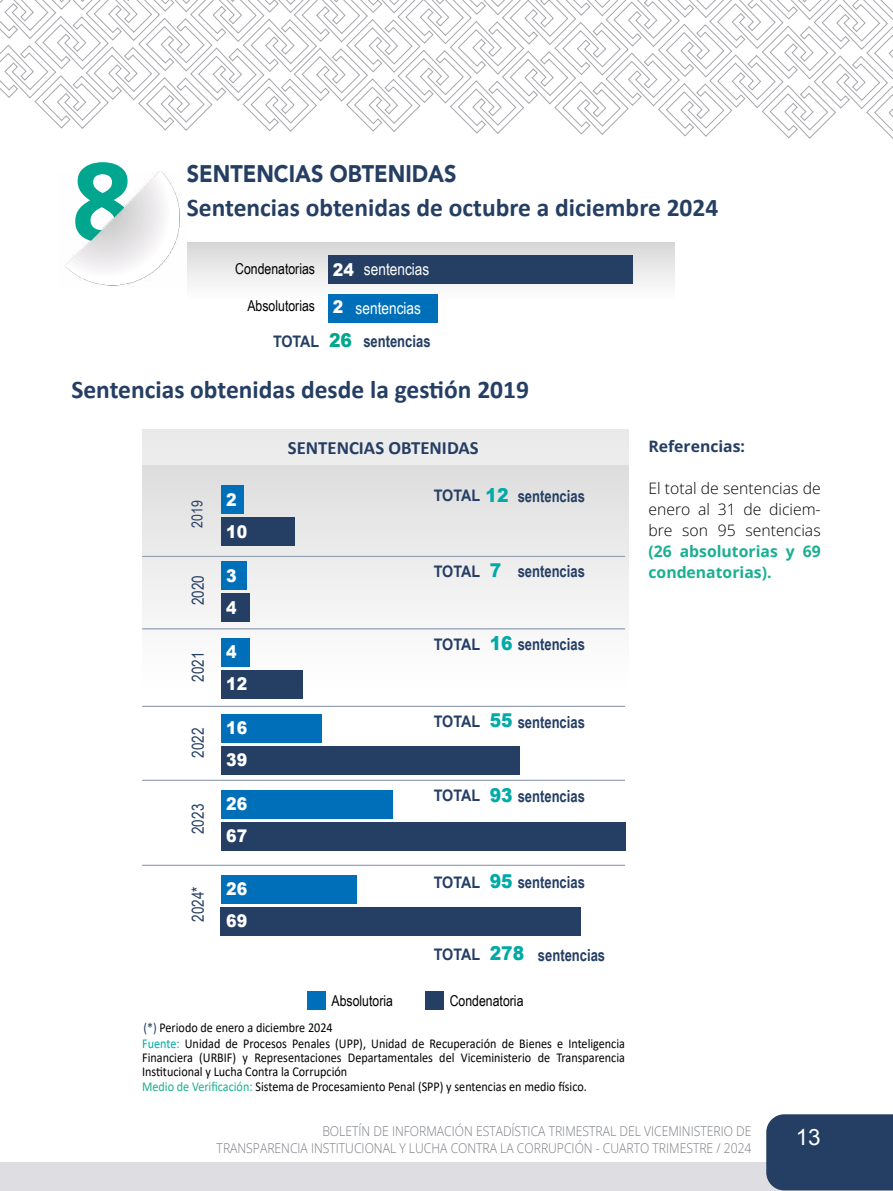
<style>
.page{position:relative;width:893px;height:1191px;background:#fff}
.page>*{position:absolute;margin:0;border:0;box-sizing:border-box;transform-origin:0 0}
.t1{font:700 109.2px "Open Sans";color:#00a78e}
.t2{font:700 25.5px "Calibri";color:#253e63}
.t3{font:900 24px "Avenir";color:#253e63;scale:.9 1}
.t4{font:22.5px "Arial";color:#fff}
.t5{font:900 19.05px "Arial";color:#00aaa6;scale:.9 1}
.t6{font:700 18.75px "Calibri";color:#253e63}
.t7{font:900 17.55px/37.3px "Arial";color:#fff;scale:.9 1}
.t8{font:700 16.65px "Arial Narrow";color:#253e63;scale:.95 1}
.t9{font:16.65px "Arial Narrow";color:#fff}
.t10{font:16.5px "Arial Narrow";color:#253e63}
.t11{font:700 15.9px "Arial";letter-spacing:-.01em;color:#253e63;scale:.9 1}
.t12{font:300 15.75px/21px "Open Sans";color:#000;text-align:justify}
.t13{font:700 15.75px/21px "Open Sans";color:#1aaf92}
.t14{font:700 15.75px "Open Sans";color:#253e63}
.t15{font:15px "Arial Narrow";color:#000}
.t16{font:15px "Arial Narrow";color:#253e63}
.t17{font:13.5px/14.2px "Calibri";color:#000;scale:.9 1}
.t18{font:300 13.5px/16.5px "Open Sans";color:#767a80;text-align:right;scale:.9 1}
.s1{font-family:"Arial";font-size:15.9px}
.s2{font-family:"Arial";font-weight:900;font-size:19.05px;color:#00a78e}
.s3{color:#253e63}
.s4{color:#00aaa6}
.s5{color:#1aaf92}
</style>
<div class="page">
<div style="left:0;top:1162px;width:893px;height:28px;background:#dedee2"></div>
<div style="left:766px;top:1114px;width:127px;height:76px;background:#253e63"></div>
<svg style="left:0;top:0;width:893px;height:139px"></svg>
<img style="left:65px;top:171px;width:115px;height:116px">
<div style="left:188px;top:242px;width:486px;height:66px;background:linear-gradient(to bottom,#d8d8d8,#fff)"></div>
<div style="left:328px;top:255px;width:305px;height:29px;background:#253e63"></div>
<div style="left:328px;top:294px;width:109px;height:28px;background:#006fb9"></div>
<svg style="left:142px;top:465px;width:487px;height:242px"></svg>
<div style="left:142px;top:429px;width:487px;height:36px;background:#ebebeb"></div>
<div style="left:221px;top:485px;width:22px;height:29px;background:#006fb9"></div>
<div style="left:221px;top:561px;width:25px;height:29px;background:#006fb9"></div>
<div style="left:221px;top:638px;width:28px;height:28px;background:#006fb9"></div>
<div style="left:221px;top:713px;width:101px;height:29px;background:#006fb9"></div>
<div style="left:221px;top:790px;width:172px;height:29px;background:#006fb9"></div>
<div style="left:221px;top:875px;width:136px;height:29px;background:#006fb9"></div>
<div style="left:221px;top:517px;width:74px;height:29px;background:#253e63"></div>
<div style="left:221px;top:593px;width:28px;height:29px;background:#253e63"></div>
<div style="left:221px;top:670px;width:81px;height:28px;background:#253e63"></div>
<div style="left:221px;top:746px;width:298px;height:28px;background:#253e63"></div>
<div style="left:221px;top:822px;width:404px;height:29px;background:#253e63"></div>
<div style="left:221px;top:907px;width:360px;height:29px;background:#253e63"></div>
<hr style="left:142px;top:556px;width:483px;height:1px;background:#253e63">
<hr style="left:142px;top:628px;width:483px;height:1px;background:#253e63">
<hr style="left:142px;top:780px;width:483px;height:1px;background:#253e63">
<hr style="left:142px;top:865px;width:483px;height:1px;background:#253e63">
<hr style="left:142px;top:706px;width:483px;height:1px;background:#253e63">
<div style="left:308px;top:991px;width:18px;height:18px;background:#006fb9"></div>
<div style="left:426px;top:991px;width:18px;height:18px;background:#253e63"></div>
<h1 class="t1" style="left:71px;top:124px;width:64px">8</h1>
<h3 class="t3" style="left:187px;top:153px;width:301px">SENTENCIAS OBTENIDAS</h3>
<h2 class="t2" style="left:187px;top:189px;width:533px">Sentencias obtenidas de octubre a diciembre 2024</h2>
<p class="t15" style="left:235px;top:257px;width:81px">Condenatorias</p>
<p class="t15" style="left:247px;top:294px;width:69px">Absolutorias</p>
<p class="t7" style="left:333px;top:250px;width:25px">24<br>2</p>
<p class="t9" style="left:364px;top:257px;width:67px">sentencias</p>
<p class="t9" style="left:356px;top:295px;width:67px">sentencias</p>
<p class="t8" style="left:273px;top:329px;width:167px"><span class="s1">TOTAL</span> <span class="s2">26</span> sentencias</p>
<h2 class="t2" style="left:71px;top:371px;width:459px">Sentencias obtenidas desde la gestión 2019</h2>
<h3 class="t6" style="left:288px;top:434px;width:192px">SENTENCIAS OBTENIDAS</h3>
<p class="t16" style="left:186px;top:528px;width:29px;rotate:-90deg">2019</p>
<p class="t10" style="left:186px;top:605px;width:32px;rotate:-90deg">2020</p>
<p class="t10" style="left:186px;top:681px;width:32px;rotate:-90deg">2021</p>
<p class="t10" style="left:186px;top:757px;width:32px;rotate:-90deg">2022</p>
<p class="t10" style="left:186px;top:834px;width:32px;rotate:-90deg">2023</p>
<p class="t10" style="left:186px;top:921px;width:37px;rotate:-90deg">2024*</p>
<p class="t7" style="left:226px;top:480px;width:13px">2</p>
<p class="t7" style="left:226px;top:512px;width:25px">10</p>
<p class="t7" style="left:226px;top:556px;width:13px">3</p>
<p class="t7" style="left:226px;top:588px;width:13px">4</p>
<p class="t7" style="left:226px;top:632px;width:13px">4</p>
<p class="t7" style="left:226px;top:664px;width:25px">12</p>
<p class="t7" style="left:226px;top:708px;width:25px">16</p>
<p class="t7" style="left:226px;top:740px;width:25px">39</p>
<p class="t7" style="left:226px;top:785px;width:25px">26</p>
<p class="t7" style="left:226px;top:817px;width:25px">67</p>
<p class="t7" style="left:226px;top:870px;width:25px">26</p>
<p class="t7" style="left:226px;top:902px;width:25px">69</p>
<h3 class="t5" style="left:486px;top:481px;width:27px">12</h3>
<p class="t11" style="left:434px;top:485px;width:53px">TOTAL</p>
<p class="t8" style="left:518px;top:483px;width:72px">sentencias</p>
<p class="t11" style="left:434px;top:561px;width:53px">TOTAL</p>
<h3 class="t5" style="left:490px;top:556px;width:14px">7</h3>
<p class="t8" style="left:518px;top:559px;width:72px">sentencias</p>
<p class="t11" style="left:434px;top:633px;width:53px">TOTAL</p>
<h3 class="t5" style="left:490px;top:629px;width:27px">16</h3>
<p class="t8" style="left:518px;top:631px;width:72px">sentencias</p>
<p class="t11" style="left:434px;top:711px;width:53px">TOTAL</p>
<h3 class="t5" style="left:490px;top:706px;width:27px">55</h3>
<p class="t8" style="left:518px;top:709px;width:72px">sentencias</p>
<p class="t11" style="left:434px;top:785px;width:53px">TOTAL</p>
<h3 class="t5" style="left:490px;top:781px;width:27px">93</h3>
<p class="t8" style="left:518px;top:783px;width:72px">sentencias</p>
<p class="t11" style="left:434px;top:871px;width:53px">TOTAL</p>
<h3 class="t5" style="left:490px;top:867px;width:27px">95</h3>
<p class="t8" style="left:518px;top:870px;width:72px">sentencias</p>
<p class="t11" style="left:434px;top:944px;width:53px">TOTAL</p>
<h3 class="t5" style="left:490px;top:939px;width:40px">278</h3>
<p class="t8" style="left:538px;top:942px;width:72px">sentencias</p>
<p class="t15" style="left:331px;top:989px;width:63px">Absolutoria</p>
<p class="t15" style="left:450px;top:989px;width:75px">Condenatoria</p>
<p class="t17" style="left:143px;top:1020px;width:212px"><span class="s3">(*)</span> Periodo de enero a diciembre 2024</p>
<p class="t17" style="left:142px;top:1035px;width:538px"><span class="s4">Fuente:</span> Unidad de Procesos Penales (UPP), Unidad de Recuperación de Bienes e Inteligencia Financiera (URBIF) y Representaciones Departamentales del Viceministerio de Transparencia Institucional y Lucha Contra la Corrupción<br><span class="s5">Medio de Verificación:</span> Sistema de Procesamiento Penal (SPP) y sentencias en medio físico.</p>
<p class="t14" style="left:648px;top:435px;width:98px">Referencias:</p>
<p class="t12" style="left:648px;top:477px;width:174px">El total de sentencias de enero al 31 de diciem&shy;bre son 95 sentencias</p>
<p class="t13" style="left:648px;top:540px;width:174px">(26 absolutorias y 69 condenatorias).</p>
<p class="t18" style="left:217px;top:1122px;width:596px">BOLETÍN DE INFORMACIÓN ESTADÍSTICA TRIMESTRAL DEL VICEMINISTERIO DE<br>TRANSPARENCIA INSTITUCIONAL Y LUCHA CONTRA LA CORRUPCIÓN - CUARTO TRIMESTRE / 2024</p>
<h3 class="t4" style="left:796px;top:1122px;width:27px">13</h3>
</div>
